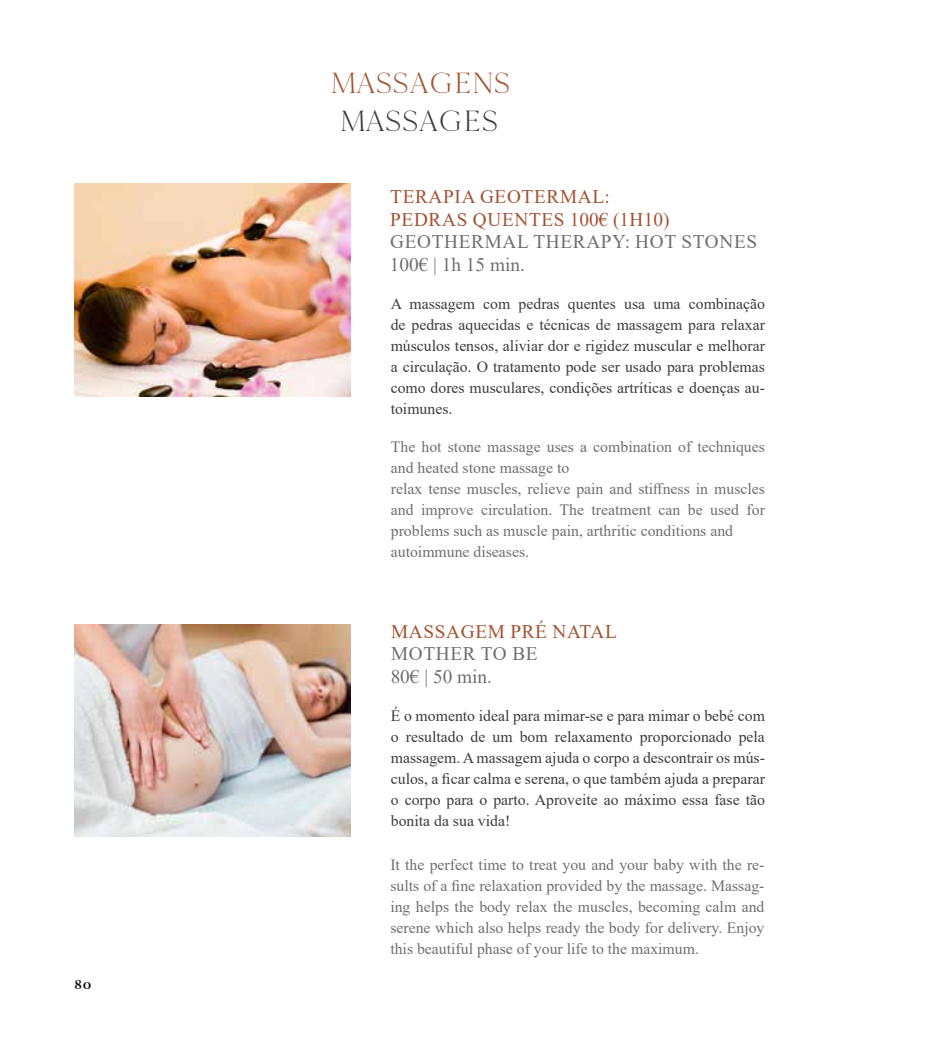
<style>
.page{position:relative;width:943px;height:1042px;background:#fff}
.page>*{position:absolute;margin:0;border:0;box-sizing:border-box;transform-origin:0 0}
.t1{font:31.5px "Cammron";letter-spacing:.025em;color:#a35331}
.t2{font:31.5px "Cammron";letter-spacing:.025em;color:#3c3c3b}
.t3{font:19.25px/22.8px "Times New Roman";letter-spacing:.035em;color:#706f6f}
.t4{font:19.25px/22.8px "Times New Roman";letter-spacing:.035em;color:#a35331}
.t5{font:15.75px/21px "Times New Roman";color:#3c3c3b;text-align:justify}
.t6{font:15.75px/21px "Times New Roman";color:#706f6f}
.t7{font:700 14px "Cammron";color:#000}
</style>
<div class="page">
<img style="left:75px;top:184px;width:275px;height:212px">
<img style="left:75px;top:624px;width:275px;height:213px">
<p class="t7" style="left:74px;top:976px;width:18px">80</p>
<h1 class="t1" style="left:331px;top:64px;width:180px">MASSAGENS</h1>
<h1 class="t2" style="left:340px;top:102px;width:159px">MASSAGES</h1>
<p class="t4" style="left:390px;top:184px;width:281px">TERAPIA GEOTERMAL:<br>PEDRAS QUENTES 100€ (1H10)</p>
<p class="t3" style="left:390px;top:230px;width:369px">GEOTHERMAL THERAPY: HOT STONES<br>100€ | 1h 15 min.</p>
<p class="t5" style="left:391px;top:293px;width:376px">A massagem com pedras quentes usa uma combinação de pedras aquecidas e técnicas de massagem para relaxar músculos tensos, aliviar dor e rigidez muscular e melhorar a circulação. O tratamento pode ser usado para problemas como dores musculares, condições artríticas e doenças au&shy;toimunes.</p>
<p class="t6" style="left:391px;top:436px;width:375px">The hot stone massage uses a combination of techniques and heated stone massage to<br>relax tense muscles, relieve pain and stiffness in muscles and improve circulation. The treatment can be used for problems such as muscle pain, arthritic conditions and autoimmune diseases.</p>
<p class="t4" style="left:391px;top:619px;width:227px">MASSAGEM PRÉ NATAL</p>
<p class="t3" style="left:391px;top:642px;width:148px">MOTHER TO BE<br>80€ | 50 min.</p>
<p class="t5" style="left:391px;top:705px;width:375px">É o momento ideal para mimar-se e para mimar o bebé com o resultado de um bom relaxamento proporcionado pela massagem. A massagem ajuda o corpo a descontrair os mús&shy;culos, a ficar calma e serena, o que também ajuda a preparar o corpo para o parto. Aproveite ao máximo essa fase tão bonita da sua vida!</p>
<p class="t6" style="left:390px;top:853px;width:375px;text-align:justify">It the perfect time to treat you and your baby with the re&shy;sults of a fine relaxation provided by the massage. Massag&shy;ing helps the body relax the muscles, becoming calm and serene which also helps ready the body for delivery. Enjoy this beautiful phase of your life to the maximum.</p>
</div>
